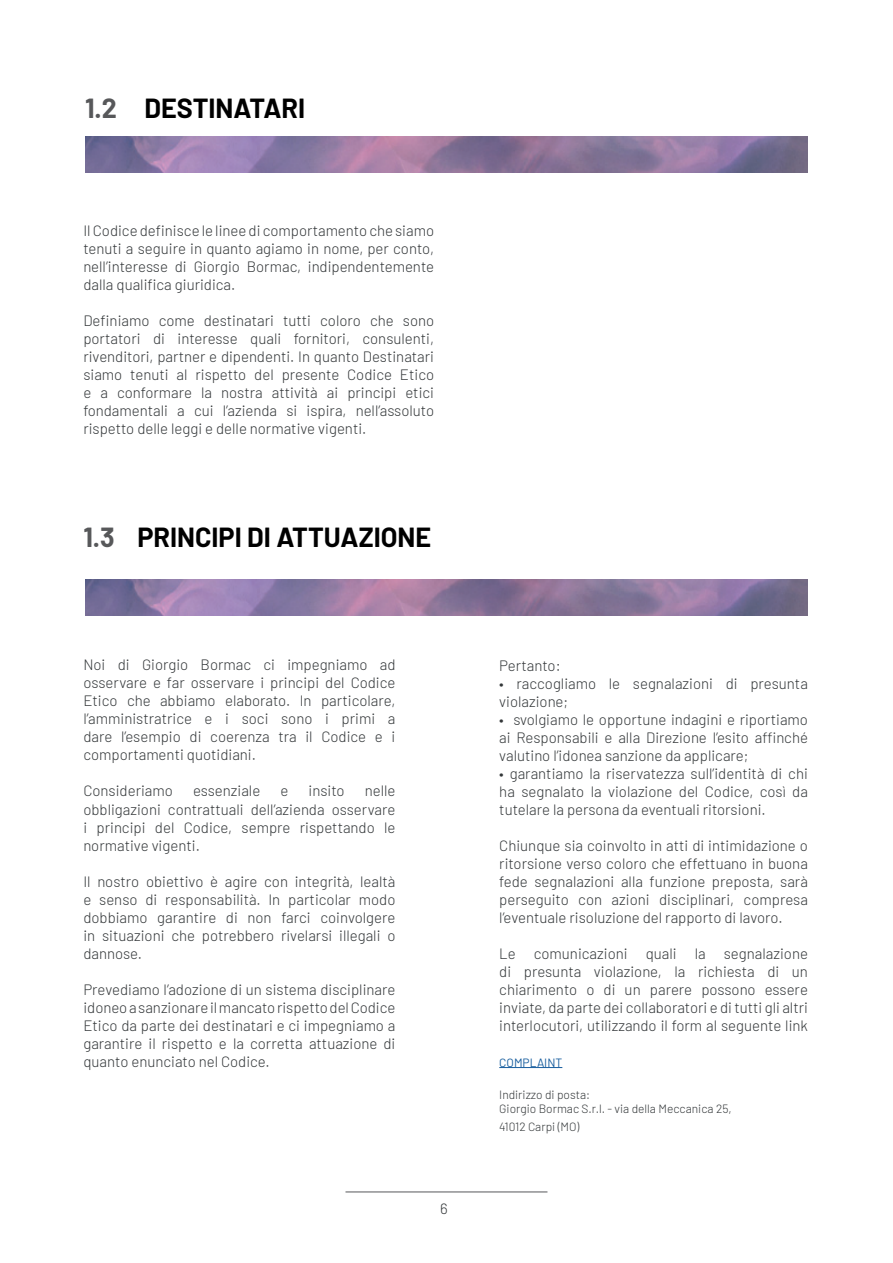
<style>
.page{position:relative;width:893px;height:1263px;background:#fff}
.page>*{position:absolute;margin:0;border:0;box-sizing:border-box;transform-origin:0 0}
.t1{font:700 27px "Barlow";color:#000}
.t2{font:300 15px/18px "Barlow";color:#333739;text-align:justify}
.t3{font:300 12px/14.4px "Barlow";color:#333739}
.t4{font:12px "Barlow";color:#175d9e}
.s1{color:#57585a}
</style>
<div class="page">
<hr style="left:345px;top:1192px;width:202px;height:1px;background:#57585a">
<hr style="left:499px;top:1067px;width:63px;height:1px;background:#175d9e">
<img style="left:85px;top:136px;width:723px;height:36px">
<img style="left:85px;top:579px;width:723px;height:36px">
<h1 class="t1" style="left:85px;top:88px;width:222px"><span class="s1">1.2</span> DESTINATARI</h1>
<p class="t2" style="left:83px;top:221px;width:352px">Il Codice definisce le linee di comportamento che siamo tenuti a seguire in quanto agiamo in nome, per conto, nell’interesse di Giorgio Bormac, indipendentemente dalla qualifica giuridica.</p>
<p class="t2" style="left:83px;top:311px;width:352px">Definiamo come destinatari tutti coloro che sono portatori di interesse quali fornitori, consulenti, rivenditori, partner e dipendenti. In quanto Destinatari siamo tenuti al rispetto del presente Codice Etico e a conformare la nostra attività ai principi etici fondamentali a cui l’azienda si ispira, nell’assoluto rispetto delle leggi e delle normative vigenti.</p>
<h1 class="t1" style="left:83px;top:517px;width:349px"><span class="s1">1.3</span> PRINCIPI DI ATTUAZIONE</h1>
<p class="t2" style="left:83px;top:655px;width:314px">Noi di Giorgio Bormac ci impegniamo ad osservare e far osservare i principi del Codice Etico che abbiamo elaborato. In particolare, l’amministratrice e i soci sono i primi a dare l’esempio di coerenza tra il Codice e i comportamenti quotidiani.</p>
<p class="t2" style="left:83px;top:781px;width:91px">Consideriamo</p>
<p class="t2" style="left:193px;top:781px;width:69px">essenziale</p>
<p class="t2" style="left:280px;top:781px;width:9px">e</p>
<p class="t2" style="left:309px;top:781px;width:38px">insito</p>
<p class="t2" style="left:83px;top:781px;width:314px;text-indent:281px">nelle obbligazioni contrattuali dell’azienda osservare i principi del Codice, sempre rispettando le normative vigenti.</p>
<p class="t2" style="left:83px;top:871px;width:314px">Il nostro obiettivo è agire con integrità, lealtà e senso di responsabilità. In particolar modo dobbiamo garantire di non farci coinvolgere in situazioni che potrebbero rivelarsi illegali o dannose.</p>
<p class="t2" style="left:83px;top:979px;width:314px">Prevediamo l’adozione di un sistema disciplinare idoneo a sanzionare il mancato rispetto del Codice Etico da parte dei destinatari e ci impegniamo a garantire il rispetto e la corretta attuazione di quanto enunciato nel Codice.</p>
<p class="t2" style="left:440px;top:1199px;width:9px">6</p>
<p class="t2" style="left:499px;top:655px;width:63px">Pertanto:</p>
<p class="t2" style="left:499px;top:673px;width:310px">• raccogliamo le segnalazioni di presunta violazione;</p>
<p class="t2" style="left:499px;top:709px;width:310px">• svolgiamo le opportune indagini e riportiamo ai Responsabili e alla Direzione l’esito affinché valutino l’idonea sanzione da applicare;</p>
<p class="t2" style="left:499px;top:763px;width:310px">• garantiamo la riservatezza sull’identità di chi ha segnalato la violazione del Codice, così da tutelare la persona da eventuali ritorsioni.</p>
<p class="t2" style="left:499px;top:835px;width:310px">Chiunque sia coinvolto in atti di intimidazione o ritorsione verso coloro che effettuano in buona fede segnalazioni alla funzione preposta, sarà perseguito con azioni disciplinari, compresa l’eventuale risoluzione del rapporto di lavoro.</p>
<p class="t2" style="left:499px;top:943px;width:310px">Le comunicazioni quali la segnalazione di presunta violazione, la richiesta di un chiarimento o di un parere possono essere inviate, da parte dei collaboratori e di tutti gli altri interlocutori, utilizzando il form al seguente link</p>
<p class="t4" style="left:499px;top:1054px;width:65px">COMPLAINT</p>
<p class="t3" style="left:499px;top:1086px;width:234px">Indirizzo di posta:<br>Giorgio Bormac S.r.l. - via della Meccanica 25,</p>
<p class="t3" style="left:499px;top:1119px;width:82px">41012 Carpi (MO)</p>
</div>
